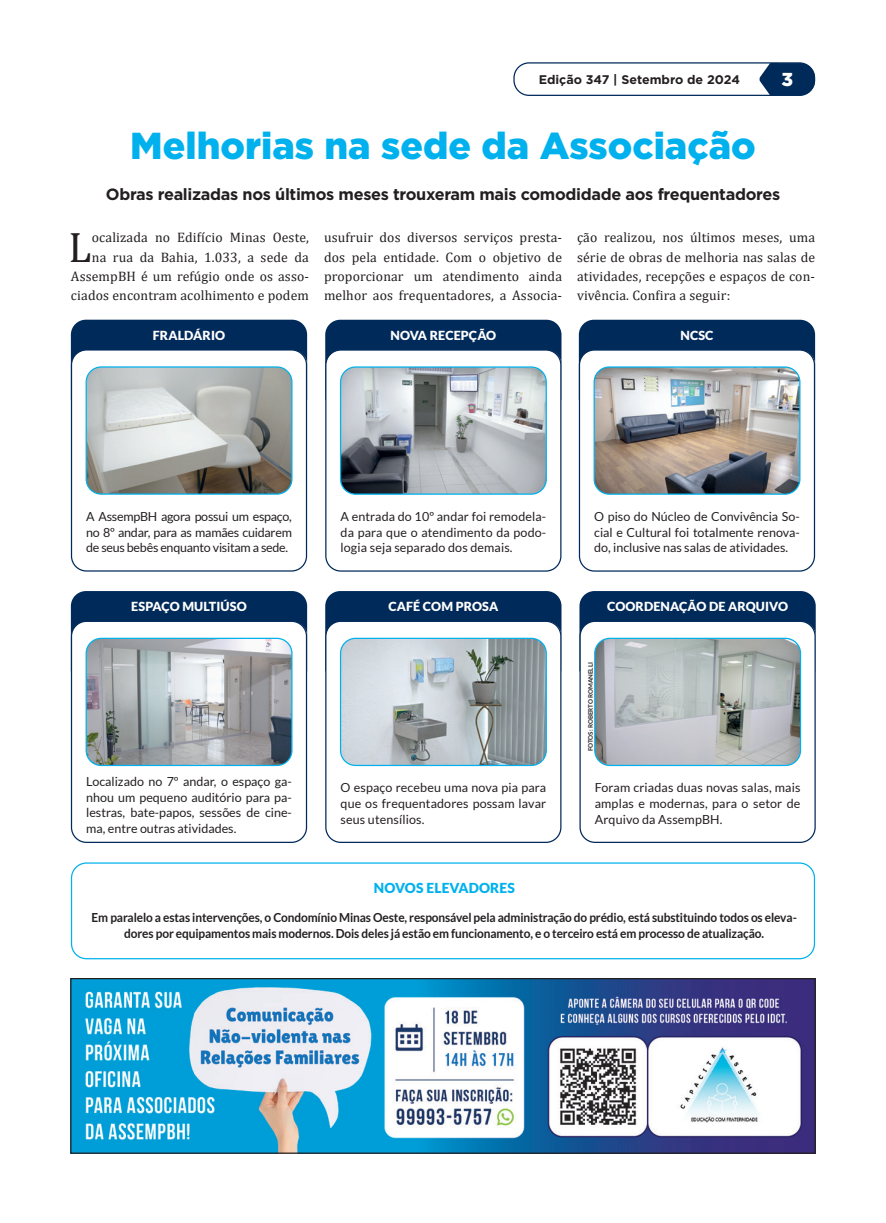
<style>
.page{position:relative;width:886px;height:1223px;background:#fff}
.page>*{position:absolute;margin:0;border:0;box-sizing:border-box;transform-origin:0 0}
.Intertitulo{font:42.88px "Cambria";color:#231f20}
.título_materia{font:900 37.5px "Gotham";color:#00b1ed}
.t1{font:900 18.75px "Gotham";color:#fff}
.subtitulo_materia{font:700 16.25px "Gotham";letter-spacing:-.02em;color:#231f20}
.Intertitulo-2{font:13.75px/19.4px "Cambria";letter-spacing:.01em;color:#231f20;text-align:justify}
.t2{font:900 13.75px "Lato";letter-spacing:.01em;color:#00b1ed}
.t3{font:12.5px/15.6px "Lato";color:#231f20;text-align:justify}
.t4{font:700 12.5px/16.2px "Lato";letter-spacing:-.01em;color:#231f20;text-align:center;scale:.95 1}
.t5{font:900 12.5px "Lato";letter-spacing:.01em;color:#fff}
.t6{font:700 12.5px "Gotham";color:#231f20}
.crédito{font:700 6.25px "Lato";color:#231f20}
</style>
<div class="page">
<svg style="left:759px;top:64px;width:56px;height:32px;background:#224670"></svg>
<div style="left:513px;top:62px;width:302px;height:34px;border:1px solid #002a5a;border-radius:15px"></div>
<div style="left:325px;top:591px;width:236px;height:40px;background:#002a5a"></div>
<div style="left:326px;top:621px;width:235px;height:222px;background:#fff;border-radius:15px"></div>
<div style="left:325px;top:620px;width:236px;height:223px;border:1px solid #002a5a;border-radius:15px"></div>
<img style="left:340px;top:639px;width:205px;height:125px">
<div style="left:340px;top:637px;width:207px;height:129px;border:1px solid #00b1ed;border-radius:15px"></div>
<div style="left:325px;top:320px;width:236px;height:40px;background:#002a5a"></div>
<div style="left:326px;top:350px;width:235px;height:221px;background:#fff;border-radius:15px"></div>
<div style="left:325px;top:349px;width:236px;height:222px;border:1px solid #002a5a;border-radius:15px"></div>
<img style="left:340px;top:368px;width:205px;height:125px">
<div style="left:340px;top:366px;width:207px;height:129px;border:1px solid #00b1ed;border-radius:15px"></div>
<div style="left:71px;top:320px;width:236px;height:40px;background:#002a5a"></div>
<div style="left:71px;top:350px;width:236px;height:221px;background:#fff;border-radius:15px"></div>
<div style="left:71px;top:349px;width:236px;height:222px;border:1px solid #002a5a;border-radius:15px"></div>
<img style="left:86px;top:368px;width:206px;height:126px">
<div style="left:86px;top:366px;width:206px;height:128px;border:1px solid #00b1ed;border-radius:15px"></div>
<div style="left:579px;top:320px;width:236px;height:40px;background:#002a5a"></div>
<div style="left:579px;top:350px;width:236px;height:221px;background:#fff;border-radius:15px"></div>
<div style="left:579px;top:349px;width:236px;height:222px;border:1px solid #002a5a;border-radius:15px"></div>
<img style="left:595px;top:368px;width:205px;height:125px">
<div style="left:593px;top:366px;width:207px;height:129px;border:1px solid #00b1ed;border-radius:15px"></div>
<div style="left:71px;top:591px;width:236px;height:40px;background:#002a5a"></div>
<div style="left:71px;top:621px;width:236px;height:222px;background:#fff;border-radius:15px"></div>
<div style="left:71px;top:620px;width:236px;height:223px;border:1px solid #002a5a;border-radius:15px"></div>
<img style="left:86px;top:639px;width:206px;height:126px">
<div style="left:86px;top:637px;width:206px;height:129px;border:1px solid #00b1ed;border-radius:15px"></div>
<div style="left:71px;top:862px;width:744px;height:97px;border:1px solid #00b1ed;border-radius:15px"></div>
<div style="left:579px;top:591px;width:237px;height:40px;background:#002a5a"></div>
<div style="left:580px;top:621px;width:236px;height:222px;background:#fff;border-radius:15px"></div>
<div style="left:579px;top:620px;width:237px;height:223px;border:1px solid #002a5a;border-radius:15px"></div>
<img style="left:596px;top:639px;width:203px;height:125px">
<div style="left:594px;top:637px;width:207px;height:129px;border:1px solid #00b1ed;border-radius:15px"></div>
<img style="left:72px;top:980px;width:742px;height:171px">
<div style="left:70px;top:978px;width:746px;height:175px;border:1px solid #231f20"></div>
<p class="t6" style="left:539px;top:72px;width:203px">Edição 347 | Setembro de 2024</p>
<h3 class="t1" style="left:781px;top:69px;width:13px">3</h3>
<p class="título_materia" style="left:130px;top:124px;width:627px">Melhorias na sede da Associação</p>
<p class="subtitulo_materia" style="left:106px;top:184px;width:676px">Obras realizadas nos últimos meses trouxeram mais comodidade aos frequentadores</p>
<p class="Intertitulo-2" style="left:71px;top:228px;width:240px;text-align:right">ocalizada no Edifício Minas Oeste,<br>na rua da Bahia, 1.033, a sede da AssempBH é um refúgio onde os asso&shy;ciados encontram acolhimento e podem</p>
<p class="Intertitulo-2" style="left:324px;top:228px;width:239px">usufruir dos diversos serviços presta&shy;dos pela entidade. Com o objetivo de proporcionar um atendimento ainda melhor aos frequentadores, a Associa-</p>
<p class="Intertitulo-2" style="left:577px;top:228px;width:240px">ção realizou, nos últimos meses, uma série de obras de melhoria nas salas de atividades, recepções e espaços de con&shy;vivência. Confira a seguir:</p>
<p class="Intertitulo" style="left:68px;top:222px;width:24px">L</p>
<p class="t5" style="left:153px;top:327px;width:74px">FRALDÁRIO</p>
<p class="t5" style="left:390px;top:328px;width:107px">NOVA RECEPÇÃO</p>
<p class="t5" style="left:680px;top:328px;width:35px">NCSC</p>
<p class="t3" style="left:86px;top:508px;width:207px">A AssempBH agora possui um espaço, no 8º andar, para as mamães cuidarem de seus bebês enquanto visitam a sede.</p>
<p class="t5" style="left:131px;top:599px;width:117px">ESPAÇO MULTIÚSO</p>
<p class="t3" style="left:86px;top:773px;width:207px">Localizado no 7º andar, o espaço ga&shy;nhou um pequeno auditório para pa&shy;lestras, bate-papos, sessões de cine&shy;ma, entre outras atividades.</p>
<p class="t3" style="left:340px;top:508px;width:207px">A entrada do 10º andar foi remodela&shy;da para que o atendimento da podo&shy;logia seja separado dos demais.</p>
<p class="t5" style="left:388px;top:599px;width:111px">CAFÉ COM PROSA</p>
<p class="t3" style="left:340px;top:780px;width:207px">O espaço recebeu uma nova pia para que os frequentadores possam lavar seus utensílios.</p>
<p class="t2" style="left:374px;top:880px;width:143px">NOVOS ELEVADORES</p>
<p class="t3" style="left:594px;top:508px;width:207px">O piso do Núcleo de Convivência So&shy;cial e Cultural foi totalmente renova&shy;do, inclusive nas salas de atividades.</p>
<p class="t5" style="left:607px;top:599px;width:183px">COORDENAÇÃO DE ARQUIVO</p>
<p class="crédito" style="left:587px;top:751px;width:91px;rotate:-90deg">FOTOS: ROBERTO ROMANELLI</p>
<p class="t3" style="left:595px;top:780px;width:207px">Foram criadas duas novas salas, mais amplas e modernas, para o setor de Arquivo da AssempBH.</p>
<p class="t4" style="left:92px;top:908px;width:744px">Em paralelo a estas intervenções, o Condomínio Minas Oeste, responsável pela administração do prédio, está substituindo todos os eleva&shy;dores por equipamentos mais modernos. Dois deles já estão em funcionamento, e o terceiro está em processo de atualização.</p>
</div>
